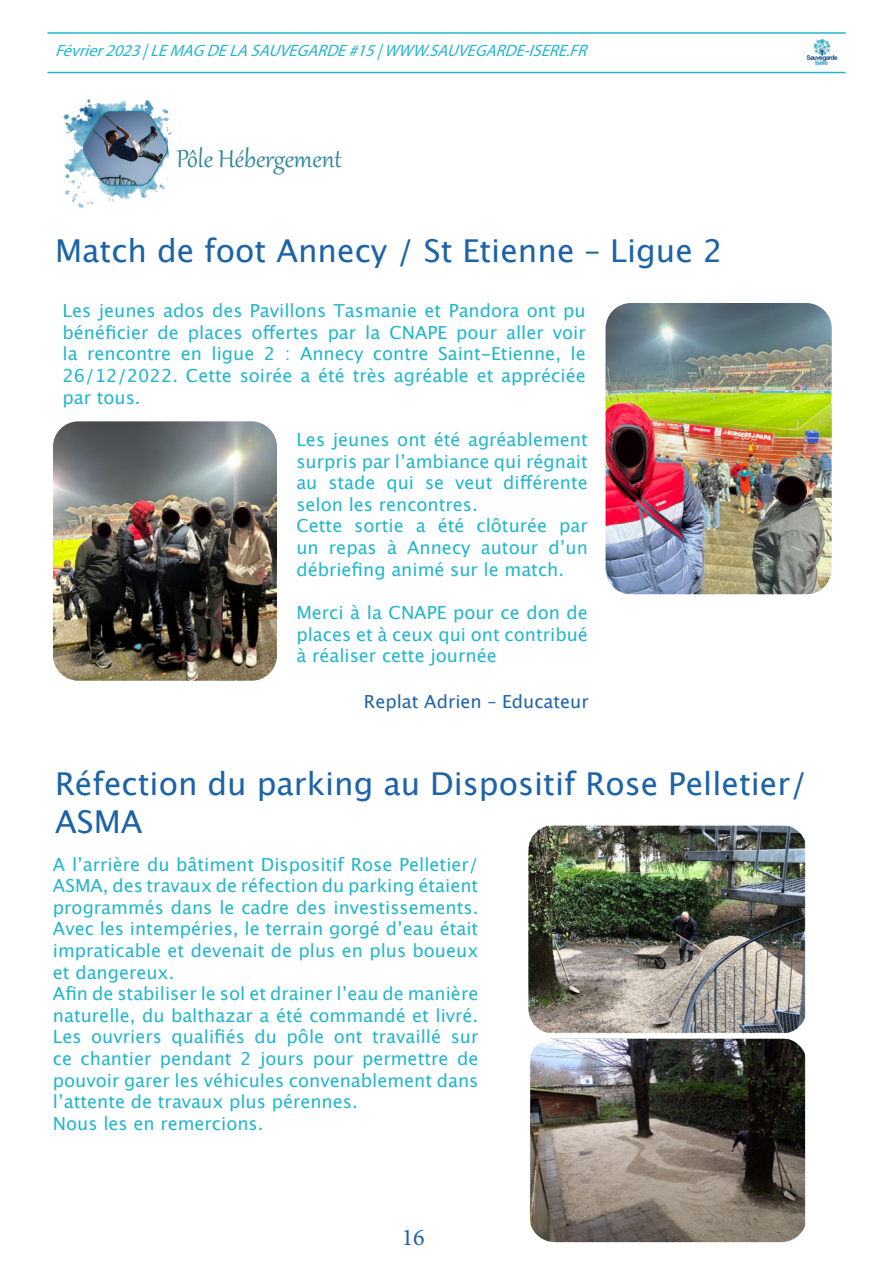
<style>
.page{position:relative;width:893px;height:1263px;background:#fff}
.page>*{position:absolute;margin:0;border:0;box-sizing:border-box;transform-origin:0 0}
.t1{font:31.5px/37.8px "Lucida Grande";color:#1d63a7}
.t2{font:30px "Gabriola";color:#2f859b}
.t3{font:24px "Minion Pro";color:#1d63a7}
.t4{font:18px/21.6px "Lucida Grande";color:#23b6cc;text-align:justify}
.t5{font:18px "Lucida Grande";color:#2264a9}
.t6{font:italic 16.5px "Myriad Pro";color:#23b6cc}
</style>
<div class="page">
<img style="left:63px;top:98px;width:109px;height:110px">
<hr style="left:47px;top:32px;width:799px;height:2px;background:#23b6cc">
<hr style="left:47px;top:72px;width:799px;height:1px;background:#23b6cc">
<img style="left:807px;top:39px;width:30px;height:26px">
<img style="left:605px;top:303px;width:227px;height:291px">
<img style="left:53px;top:421px;width:224px;height:260px">
<div style="left:615px;top:430px;width:29px;height:37px;background:#090003;border-radius:50%"></div>
<div style="left:614px;top:429px;width:31px;height:39px;border:2px solid #231f20;border-radius:50%"></div>
<div style="left:777px;top:477px;width:29px;height:29px;background:#090003;border-radius:50%"></div>
<div style="left:776px;top:476px;width:31px;height:31px;border:2px solid #231f20;border-radius:50%"></div>
<div style="left:234px;top:508px;width:16px;height:20px;background:#090003;border-radius:50%"></div>
<div style="left:233px;top:507px;width:18px;height:21px;border:2px solid #231f20;border-radius:50%"></div>
<div style="left:194px;top:508px;width:17px;height:20px;background:#090003;border-radius:50%"></div>
<div style="left:193px;top:507px;width:19px;height:21px;border:2px solid #231f20;border-radius:50%"></div>
<div style="left:162px;top:510px;width:17px;height:15px;background:#090003;border-radius:50%"></div>
<div style="left:162px;top:509px;width:18px;height:17px;border:2px solid #231f20;border-radius:50%"></div>
<div style="left:98px;top:523px;width:13px;height:16px;background:#090003;border-radius:50%"></div>
<div style="left:97px;top:522px;width:14px;height:17px;border:2px solid #231f20;border-radius:50%"></div>
<img style="left:528px;top:825px;width:278px;height:209px">
<img style="left:530px;top:1038px;width:276px;height:204px">
<p class="t6" style="left:55px;top:40px;width:539px">Février2023|LEMAGDELASAUVEGARDE#15|WWW.SAUVEGARDE-ISERE.FR</p>
<p class="t2" style="left:176px;top:139px;width:167px">Pôle Hébergement</p>
<p class="t1" style="left:55px;top:232px;width:669px">Match de foot Annecy / St Etienne – Ligue 2</p>
<p class="t4" style="left:63px;top:300px;width:525px">Les jeunes ados des Pavillons Tasmanie et Pandora ont pu bénéficier de places offertes par la CNAPE pour aller voir la rencontre en ligue 2 : Annecy contre Saint-Etienne, le 26/12/2022. Cette soirée a été très agréable et appréciée par tous.</p>
<p class="t4" style="left:296px;top:429px;width:293px">Les jeunes ont été agréablement surpris par l’ambiance qui régnait au stade qui se veut différente selon les rencontres.</p>
<p class="t4" style="left:296px;top:515px;width:293px">Cette sortie a été clôturée par un repas à Annecy autour d’un débriefing animé sur le match.</p>
<p class="t4" style="left:296px;top:602px;width:293px">Merci à la CNAPE pour ce don de places et à ceux qui ont contribué à réaliser cette journée</p>
<p class="t5" style="left:364px;top:691px;width:226px">Replat Adrien – Educateur</p>
<p class="t1" style="left:55px;top:765px;width:753px">Réfection du parking au Dispositif Rose Pelletier/<br>ASMA</p>
<p class="t4" style="left:53px;top:853px;width:427px">A l’arrière du bâtiment Dispositif Rose Pelletier/ ASMA, des travaux de réfection du parking étaient programmés dans le cadre des investissements.<br>Avec les intempéries, le terrain gorgé d’eau était impraticable et devenait de plus en plus boueux et dangereux.</p>
<p class="t4" style="left:53px;top:983px;width:427px">Afin de stabiliser le sol et drainer l’eau de manière naturelle, du balthazar a été commandé et livré.<br>Les ouvriers qualifiés du pôle ont travaillé sur ce chantier pendant 2 jours pour permettre de pouvoir garer les véhicules convenablement dans l’attente de travaux plus pérennes.</p>
<p class="t4" style="left:53px;top:1113px;width:212px">Nous les en remercions.</p>
<p class="t3" style="left:402px;top:1222px;width:25px">16</p>
</div>
